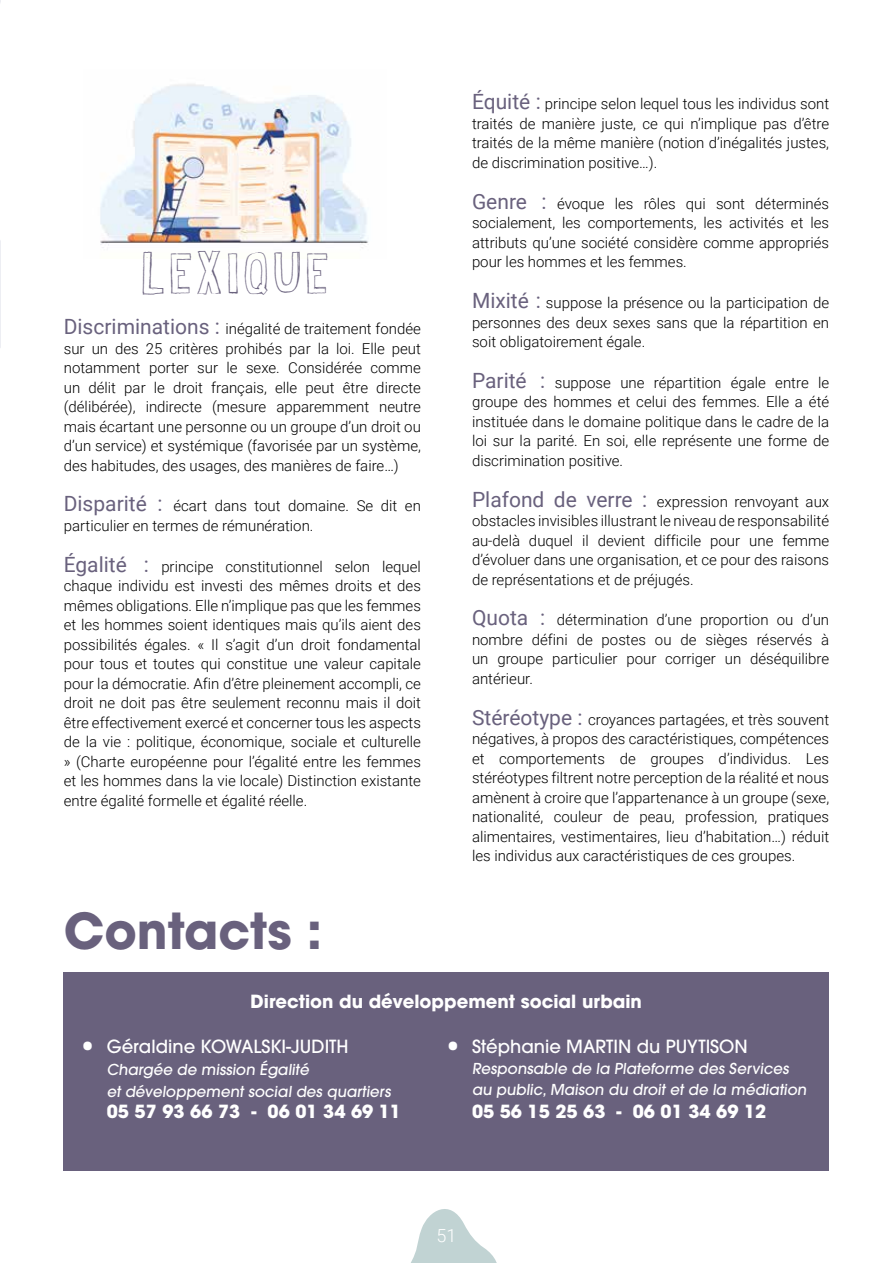
<style>
.page{position:relative;width:893px;height:1263px;background:#fff}
.page>*{position:absolute;margin:0;border:0;box-sizing:border-box;transform-origin:0 0}
.t1{font:700 49.2px "ITC Avant Garde Pro";color:#69617d}
.t2{font:26.85px "Cheap Potatoes";letter-spacing:.2em;color:#69617d}
.t3{font:700 18px "ITC Avant Garde Pro";color:#fff}
.t4{font:500 18px "ITC Avant Garde Pro";color:#fff}
.t5{font:300 18px "Roboto";color:#fff}
.t6{font:300 15px/19.5px "Roboto";color:#000;text-align:justify}
.t7{font:500 15px/21.6px "ITC Avant Garde Pro";color:#fff}
.s1{font-weight:400;font-size:21px;color:#69617d}
.s2{font-family:"Roboto";font-weight:700;font-size:36px}
</style>
<div class="page">
<svg style="left:411px;top:1209px;width:86px;height:54px"></svg>
<img style="left:100px;top:84px;width:268px;height:164px">
<div style="left:64px;top:972px;width:765px;height:199px;background:#69617d"></div>
<h2 class="t2" style="left:142px;top:259px;width:188px">LEXIQUE</h2>
<p class="t6" style="left:64px;top:318px;width:359px"><span class="s1">Discriminations :</span> inégalité de traitement fondée sur un des 25 critères prohibés par la loi. Elle peut notamment porter sur le sexe. Considérée comme un délit par le droit français, elle peut être directe (délibérée), indirecte (mesure apparemment neutre mais écartant une personne ou un groupe d’un droit ou d’un service) et systémique (favorisée par un système, des habitudes, des usages, des manières de faire…)</p>
<p class="t6" style="left:64px;top:496px;width:359px"><span class="s1">Disparité :</span> écart dans tout domaine. Se dit en particulier en termes de rémunération.</p>
<p class="t6" style="left:64px;top:556px;width:359px"><span class="s1">Égalité :</span> principe constitutionnel selon lequel chaque individu est investi des mêmes droits et des mêmes obligations. Elle n’implique pas que les femmes et les hommes soient identiques mais qu’ils aient des possibilités égales. « Il s’agit d’un droit fondamental pour tous et toutes qui constitue une valeur capitale pour la démocratie. Afin d’être pleinement accompli, ce droit ne doit pas être seulement reconnu mais il doit être effectivement exercé et concerner tous les aspects de la vie : politique, économique, sociale et culturelle » (Charte européenne pour l’égalité entre les femmes et les hommes dans la vie locale) Distinction existante entre égalité formelle et égalité réelle.</p>
<h1 class="t1" style="left:64px;top:898px;width:260px">Contacts :</h1>
<p class="t6" style="left:472px;top:94px;width:359px"><span class="s1">Équité :</span> principe selon lequel tous les individus sont traités de manière juste, ce qui n’implique pas d’être traités de la même manière (notion d’inégalités justes, de discrimination positive…).</p>
<p class="t6" style="left:472px;top:193px;width:359px"><span class="s1">Genre :</span> évoque les rôles qui sont déterminés socialement, les comportements, les activités et les attributs qu’une société considère comme appropriés pour les hommes et les femmes.</p>
<p class="t6" style="left:472px;top:292px;width:359px"><span class="s1">Mixité :</span> suppose la présence ou la participation de personnes des deux sexes sans que la répartition en soit obligatoirement égale.</p>
<p class="t6" style="left:472px;top:372px;width:359px"><span class="s1">Parité :</span> suppose une répartition égale entre le groupe des hommes et celui des femmes. Elle a été instituée dans le domaine politique dans le cadre de la loi sur la parité. En soi, elle représente une forme de discrimination positive.</p>
<p class="t6" style="left:472px;top:491px;width:359px"><span class="s1">Plafond de verre :</span> expression renvoyant aux obstacles invisibles illustrant le niveau de responsabilité au-delà duquel il devient difficile pour une femme d’évoluer dans une organisation, et ce pour des raisons de représentations et de préjugés.</p>
<p class="t6" style="left:472px;top:610px;width:359px"><span class="s1">Quota :</span> détermination d’une proportion ou d’un nombre défini de postes ou de sièges réservés à un groupe particulier pour corriger un déséquilibre antérieur.</p>
<p class="t6" style="left:472px;top:709px;width:359px"><span class="s1">Stéréotype :</span> croyances partagées, et très souvent négatives, à propos des caractéristiques, compétences et comportements de groupes d’individus. Les stéréotypes filtrent notre perception de la réalité et nous amènent à croire que l’appartenance à un groupe (sexe, nationalité, couleur de peau, profession, pratiques alimentaires, vestimentaires, lieu d’habitation…) réduit les individus aux caractéristiques de ces groupes.</p>
<p class="t3" style="left:251px;top:989px;width:393px">Direction du développement social urbain</p>
<p class="t4" style="left:81px;top:1035px;width:269px"><span class="s2">•</span> Géraldine KOWALSKI-JUDITH</p>
<p class="t7" style="left:107px;top:1059px;width:288px">Chargée de mission Égalité<br>et développement social des quartiers</p>
<p class="t3" style="left:107px;top:1099px;width:296px">05 57 93 66 73 - 06 01 34 69 11</p>
<p class="t4" style="left:446px;top:1035px;width:303px"><span class="s2">•</span> Stéphanie MARTIN du PUYTISON</p>
<p class="t7" style="left:472px;top:1058px;width:338px;line-height:21px">Responsable de la Plateforme des Services au public, Maison du droit et de la médiation</p>
<p class="t3" style="left:472px;top:1099px;width:296px">05 56 15 25 63 - 06 01 34 69 12</p>
<p class="t5" style="left:436px;top:1223px;width:21px">51</p>
</div>
